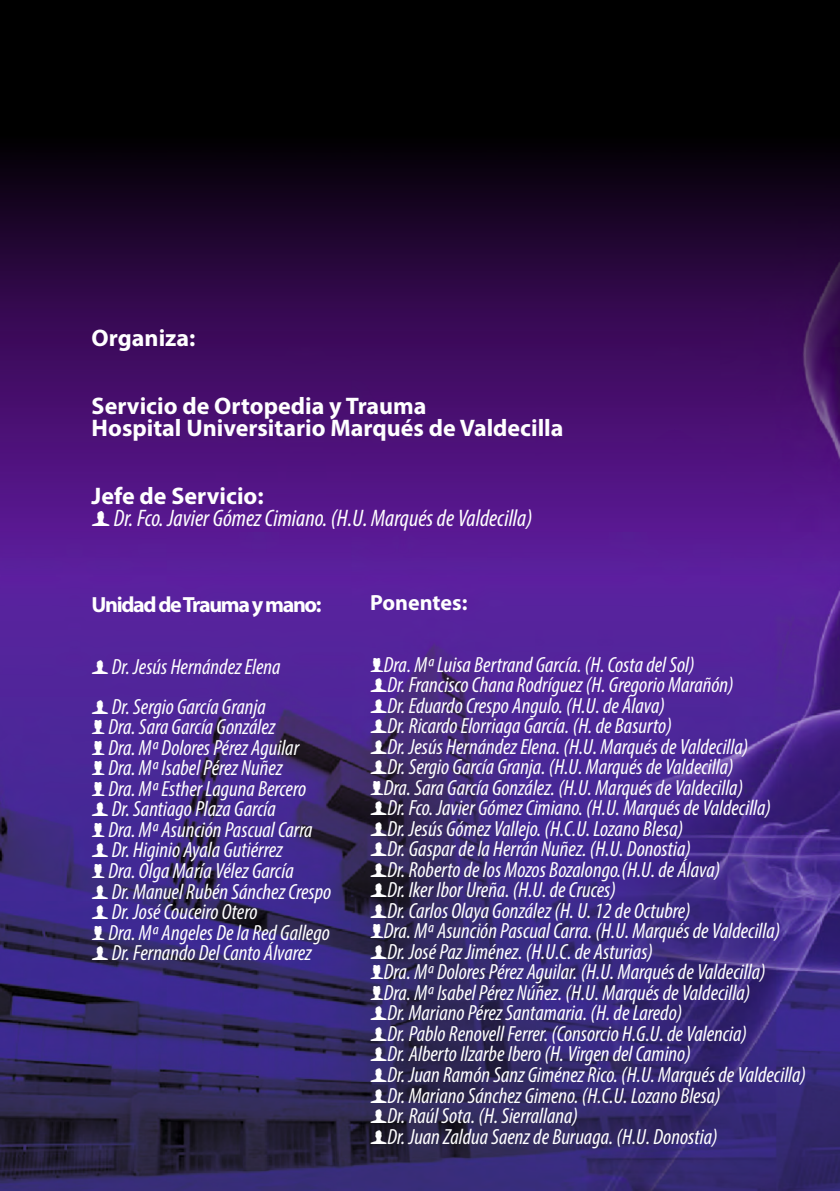
<style>
.page{position:relative;width:840px;height:1191px;background:#fff}
.page>*{position:absolute;margin:0;border:0;box-sizing:border-box;transform-origin:0 0}
.t1{font:700 24px/22.6px "Myriad Pro";color:#fff}
.t2{font:italic condensed 24px/22.4px "Myriad Pro";color:#fff}
.t3{font:italic condensed 22px/20.6px "Myriad Pro";color:#fff}
.t4{font:700 22px "Myriad Pro";letter-spacing:-.06em;color:#fff}
.t5{font:700 22px "Myriad Pro";color:#fff}
.s1{font-weight:700;font-style:normal;font-stretch:normal}
.s2{font-family:"Modern Pictograms";font-style:normal;font-stretch:normal}
</style>
<div class="page">
<img style="left:0;top:0;width:839px;height:1191px">
<p class="t1" style="left:91px;top:329px;width:105px">Organiza:</p>
<p class="t1" style="left:91px;top:396px;width:473px">Servicio de Ortopedia y Trauma<br>Hospital Universitario Marqués de Valdecilla</p>
<p class="t2" style="left:91px;top:487px;width:442px"><span class="s1">Jefe de Servicio:<br></span><span class="s2">f</span> Dr. Fco. Javier Gómez Cimiano. (H.U. Marqués de Valdecilla)</p>
<p class="t4" style="left:91px;top:595px;width:231px">Unidad de Trauma y mano:</p>
<p class="t3" style="left:91px;top:648px;width:190px;line-height:40.2px"><span class="s2">f</span> Dr. Jesús Hernández Elena <span class="s2">f</span> Dr. Sergio García Granja</p>
<p class="t3" style="left:91px;top:718px;width:241px"><span class="s2">k</span> Dra. Sara García González<br><span class="s2">k</span> Dra. Mª Dolores Pérez Aguilar<br><span class="s2">k</span> Dra. Mª Isabel Pérez Nuñez<br><span class="s2">k</span> Dra. Mª Esther Laguna Bercero<br><span class="s2">f</span> Dr. Santiago Plaza García<br><span class="s2">k</span> Dra. Mª Asunción Pascual Carra <span class="s2">f</span> Dr. Higinio Ayala Gutiérrez<br><span class="s2">k</span> Dra. Olga María Vélez García<br><span class="s2">f</span> Dr. Manuel Rubén Sánchez Crespo <span class="s2">f</span> Dr. José Couceiro Otero<br><span class="s2">k</span> Dra. Mª Angeles De la Red Gallego <span class="s2">f</span> Dr. Fernando Del Canto Álvarez</p>
<p class="t5" style="left:370px;top:593px;width:99px">Ponentes:</p>
<p class="t3" style="left:370px;top:656px;width:437px"><span class="s2">k</span>Dra. Mª Luisa Bertrand García. (H. Costa del Sol)<br><span class="s2">f</span>Dr. Francisco Chana Rodríguez (H. Gregorio Marañón)<br><span class="s2">f</span>Dr. Eduardo Crespo Angulo. (H.U. de Álava)<br><span class="s2">f</span>Dr. Ricardo Elorriaga García. (H. de Basurto)<br><span class="s2">f</span>Dr. Jesús Hernández Elena. (H.U. Marqués de Valdecilla)<br><span class="s2">f</span>Dr. Sergio García Granja. (H.U. Marqués de Valdecilla)<br><span class="s2">k</span>Dra. Sara García González. (H.U. Marqués de Valdecilla)<br><span class="s2">f</span>Dr. Fco. Javier Gómez Cimiano. (H.U. Marqués de Valdecilla) <span class="s2">f</span>Dr. Jesús Gómez Vallejo. (H.C.U. Lozano Blesa)<br><span class="s2">f</span>Dr. Gaspar de la Herrán Nuñez. (H.U. Donostia)<br><span class="s2">f</span>Dr. Roberto de los Mozos Bozalongo.(H.U. de Álava)<br><span class="s2">f</span>Dr. Iker Ibor Ureña. (H.U. de Cruces)<br><span class="s2">f</span>Dr. Carlos Olaya González (H. U. 12 de Octubre)<br><span class="s2">k</span>Dra. Mª Asunción Pascual Carra. (H.U. Marqués de Valdecilla) <span class="s2">f</span>Dr. José Paz Jiménez. (H.U.C. de Asturias)<br><span class="s2">k</span>Dra. Mª Dolores Pérez Aguilar. (H.U. Marqués de Valdecilla) <span class="s2">k</span>Dra. Mª Isabel Pérez Núñez. (H.U. Marqués de Valdecilla)<br><span class="s2">f</span>Dr. Mariano Pérez Santamaria. (H. de Laredo)<br><span class="s2">f</span>Dr. Pablo Renovell Ferrer. (Consorcio H.G.U. de Valencia)<br><span class="s2">f</span>Dr. Alberto Ilzarbe Ibero (H. Virgen del Camino)<br><span class="s2">f</span>Dr. Juan Ramón Sanz Giménez Rico. (H.U. Marqués de Valdecilla) <span class="s2">f</span>Dr. Mariano Sánchez Gimeno. (H.C.U. Lozano Blesa)<br><span class="s2">f</span>Dr. Raúl Sota. (H. Sierrallana)<br><span class="s2">f</span>Dr. Juan Zaldua Saenz de Buruaga. (H.U. Donostia)</p>
</div>
